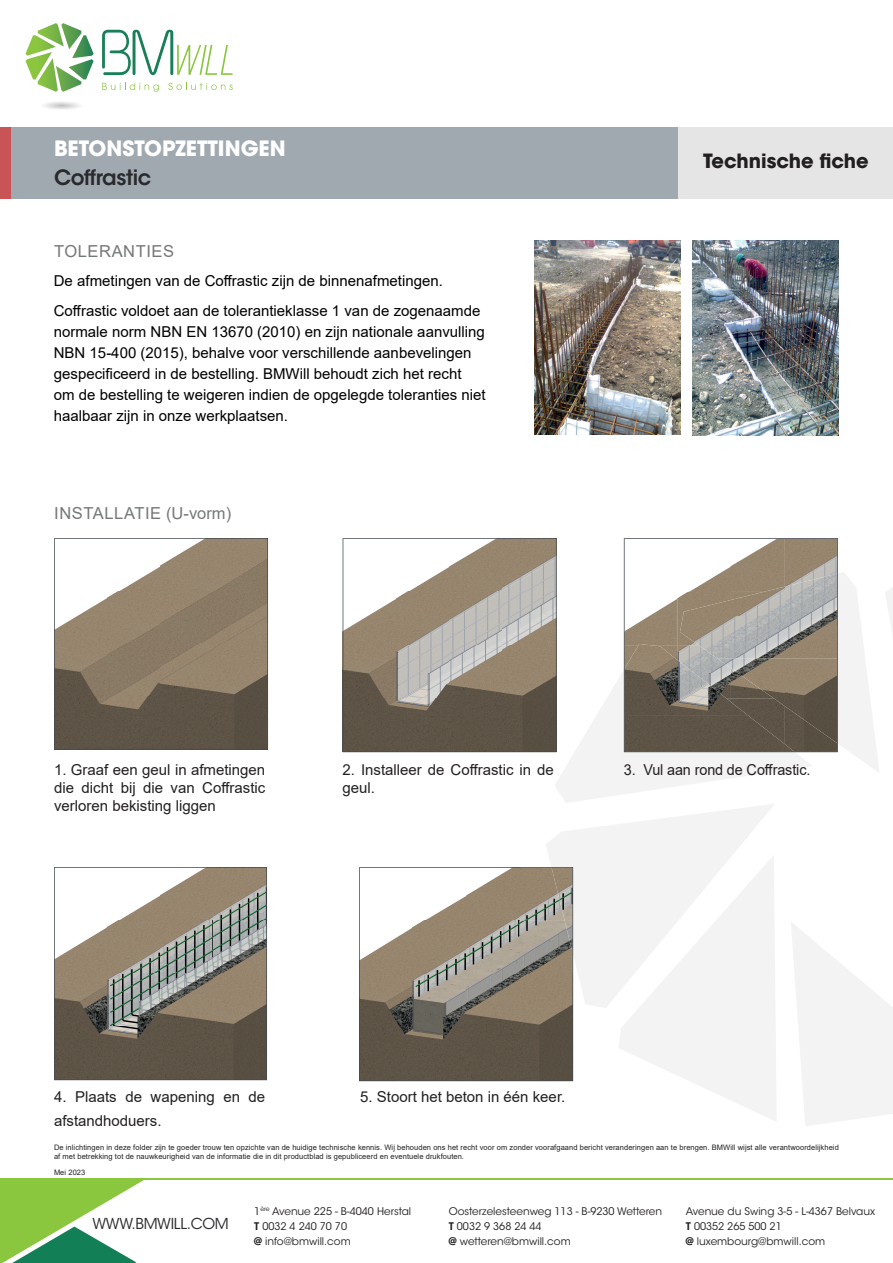
<style>
.page{position:relative;width:893px;height:1263px;background:#fff}
.page>*{position:absolute;margin:0;border:0;box-sizing:border-box;transform-origin:0 0}
.t1{font:700 21px "ITC Avant Garde Std";color:#fff}
.t2{font:600 21px "ITC Avant Garde Std";letter-spacing:-.02em;color:#292a2e}
.t3{font:700 19.5px "ITC Avant Garde Std";color:#231f20}
.t4{font:16.5px "Arial";letter-spacing:.035em;color:#757878}
.t5{font:15px/21px "Arial";color:#000001}
.t6{font:15px/18px "Arial";color:#231f20}
.t7{font:15px "Arial";color:#231f20;scale:.96 1}
.t8{font:15px "ITC Avant Garde Std";letter-spacing:-.02em;color:#292a2e}
.t9{font:10.5px/15px "ITC Avant Garde Std";color:#231f20}
.t10{font:7.5px/9px "Arial";letter-spacing:.01em;color:#231f20}
.s1{font-weight:600}
.s2{font-weight:700}
</style>
<div class="page">
<svg style="left:44px;top:102px;width:36px;height:7px"></svg>
<svg style="left:102px;top:83px;width:57px;height:9px"></svg>
<svg style="left:168px;top:83px;width:65px;height:7px"></svg>
<svg style="left:102px;top:30px;width:131px;height:45px"></svg>
<svg style="left:26px;top:23px;width:68px;height:69px"></svg>
<div style="left:10px;top:127px;width:669px;height:72px;background:#a1a9b0"></div>
<div style="left:679px;top:127px;width:214px;height:72px;background:#e4e5e4"></div>
<svg style="left:546px;top:804px;width:228px;height:204px;fill:#f4f3f3"></svg>
<svg style="left:837px;top:572px;width:42px;height:200px"></svg>
<svg style="left:618px;top:855px;width:158px;height:266px"></svg>
<svg style="left:886px;top:588px;width:7px;height:47px"></svg>
<svg style="left:791px;top:922px;width:102px;height:204px"></svg>
<div style="left:0;top:127px;width:11px;height:72px;background:#c95456"></div>
<hr style="left:0;top:1179px;width:893px;height:1px;background:#8bc63f">
<svg style="left:0;top:1180px;width:144px;height:83px"></svg>
<svg style="left:359px;top:867px;width:214px;height:214px"></svg>
<svg style="left:554px;top:669px;width:259px;height:134px"></svg>
<svg style="left:624px;top:538px;width:214px;height:214px"></svg>
<svg style="left:343px;top:538px;width:214px;height:214px;background:#9e9589"></svg>
<svg style="left:54px;top:867px;width:213px;height:213px;background:#918a7e"></svg>
<svg style="left:54px;top:538px;width:214px;height:212px;background:#928676"></svg>
<img style="left:535px;top:240px;width:146px;height:195px">
<img style="left:693px;top:240px;width:146px;height:195px">
<h1 class="t1" style="left:54px;top:134px;width:153px">ARRETS BETON</h1>
<h1 class="t2" style="left:54px;top:164px;width:64px">BMFIX</h1>
<h1 class="t1" style="left:54px;top:134px;width:233px">BETONSTOPZETTINGEN</h1>
<h1 class="t2" style="left:54px;top:164px;width:99px">Coffrastic</h1>
<p class="t4" style="left:54px;top:239px;width:122px">TOLERANTIES</p>
<p class="t5" style="left:54px;top:266px;width:428px;line-height:29.5px">De afmetingen van de Coffrastic zijn de binnenafmetingen.<br>Coffrastic voldoet aan de tolerantieklasse 1 van de zogenaamde</p>
<p class="t5" style="left:54px;top:321px;width:433px">normale norm NBN EN 13670 (2010) en zijn nationale aanvulling NBN 15-400 (2015), behalve voor verschillende aanbevelingen gespecificeerd in de bestelling. BMWill behoudt zich het recht om de bestelling te weigeren indien de opgelegde toleranties niet haalbaar zijn in onze werkplaatsen.</p>
<p class="t4" style="left:54px;top:502px;width:178px">INSTALLATIE (U-vorm)</p>
<h2 class="t3" style="left:703px;top:148px;width:22px">Te</h2>
<h2 class="t3" style="left:749px;top:148px;width:122px">nische fche</h2>
<h2 class="t3" style="left:706px;top:148px;width:161px">Fiche technique</h2>
<p class="t6" style="left:54px;top:761px;width:213px;text-align:justify">1. Graaf een geul in afmetingen die dicht bij die van Coffrastic verloren bekisting liggen</p>
<p class="t6" style="left:343px;top:761px;width:213px">2. Installeer de Coffrastic in de geul.</p>
<p class="t7" style="left:624px;top:760px;width:196px">3. Vul aan rond de Coffrastic.</p>
<p class="t6" style="left:54px;top:1085px;width:213px;line-height:24px">4. Plaats de wapening en de afstandhoduers.</p>
<p class="t6" style="left:360px;top:1088px;width:207px">5. Stoort het beton in één keer.</p>
<p class="t10" style="left:54px;top:1142px;width:786px">De inlichtingen in deze folder zijn te goeder trouw ten opzichte van de huidige technische kennis. Wij behouden ons het recht voor om zonder voorafgaand bericht veranderingen aan te brengen. BMWill wijst alle verantwoordelijkheid af met betrekking tot de nauwkeurigheid van de informatie die in dit productblad is gepubliceerd en eventuele drukfouten.</p>
<p class="t10" style="left:54px;top:1168px;width:33px">Mei 2023</p>
<p class="t9" style="left:254px;top:1204px;width:158px">1<sup>ère</sup> Avenue 225 - B-4040 Herstal<br><span class="s1">T</span> 0032 4 240 70 70<br><span class="s2">@</span> info@bmwill.com</p>
<p class="t9" style="left:449px;top:1204px;width:215px">Oosterzelesteenweg 113 - B-9230 Wetteren<br><span class="s1">T</span> 0032 9 368 24 44<br><span class="s2">@</span> wetteren@bmwill.com</p>
<p class="t8" style="left:92px;top:1214px;width:138px">WWW.BMWILL.COM</p>
<p class="t9" style="left:686px;top:1204px;width:191px">Avenue du Swing 3-5 - L-4367 Belvaux<br><span class="s1">T</span> 00352 265 500 21<br><span class="s2">@</span> luxembourg@bmwill.com</p>
</div>
